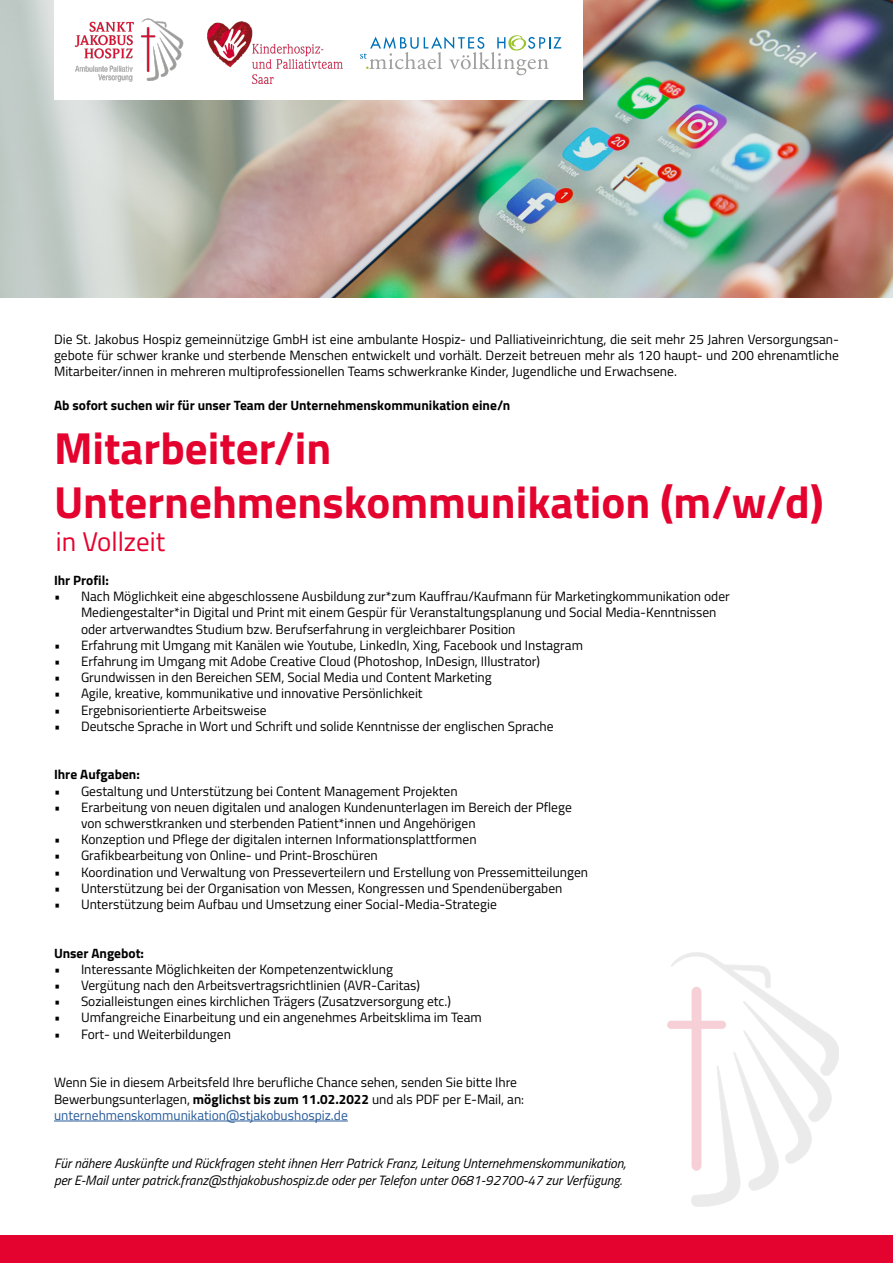
<style>
.page{position:relative;width:893px;height:1263px;background:#fff}
.page>*{position:absolute;margin:0;border:0;box-sizing:border-box;transform-origin:0 0}
.t1{font:700 45px/54px "Titillium Web";color:#e4032e}
.t2{font:27px "Titillium Web";color:#e4032e}
.t3{font:13.5px/16.2px "Titillium Web";color:#000}
.t4{font:italic 13.5px/16.2px "Titillium Web";color:#000}
.t5{font:700 13.5px "Titillium Web";color:#000}
.s1{font-weight:700}
.s2{color:#275b9b}
</style>
<div class="page">
<img style="left:0;top:0;width:893px;height:298px">
<div style="left:54px;top:0;width:529px;height:100px;background:#fff"></div>
<hr style="left:54px;top:1121px;width:294px;height:1px;background:#275b9b">
<div style="left:0;top:1235px;width:893px;height:28px;background:#e4032e"></div>
<img style="left:74px;top:18px;width:110px;height:64px">
<img style="left:667px;top:952px;width:172px;height:255px">
<img style="left:207px;top:21px;width:136px;height:62px">
<svg style="left:360px;top:35px;width:201px;height:40px"></svg>
<p class="t3" style="left:54px;top:330px;width:787px;text-align:justify">Die St. Jakobus Hospiz gemeinnützige GmbH ist eine ambulante Hospiz- und Palliativeinrichtung, die seit mehr 25 Jahren Versorgungsan&shy;gebote für schwer kranke und sterbende Menschen entwickelt und vorhält. Derzeit betreuen mehr als 120 haupt- und 200 ehrenamtliche Mitarbeiter/innen in mehreren multiprofessionellen Teams schwerkranke Kinder, Jugendliche und Erwachsene.</p>
<p class="t5" style="left:54px;top:395px;width:458px">Ab sofort suchen wir für unser Team der Unternehmenskommunikation eine/n</p>
<h1 class="t1" style="left:54px;top:419px;width:771px">Mitarbeiter/in<br>Unternehmenskommunikation (m/w/d)</h1>
<h2 class="t2" style="left:56px;top:522px;width:111px">in Vollzeit</h2>
<p class="t5" style="left:54px;top:570px;width:56px">Ihr Profil:</p>
<p class="t3" style="left:81px;top:588px;width:650px;text-indent:-27px">• Nach Möglichkeit eine abgeschlossene Ausbildung zur*zum Kauffrau/Kaufmann für Marketingkommunikation oder<br>Mediengestalter*in Digital und Print mit einem Gespür für Veranstaltungsplanung und Social Media-Kenntnissen oder artverwandtes Studium bzw. Berufserfahrung in vergleichbarer Position</p>
<p class="t3" style="left:54px;top:636px;width:530px">• Erfahrung mit Umgang mit Kanälen wie Youtube, LinkedIn, Xing, Facebook und Instagram</p>
<p class="t3" style="left:54px;top:652px;width:488px">• Erfahrung im Umgang mit Adobe Creative Cloud (Photoshop, InDesign, Illustrator)</p>
<p class="t3" style="left:54px;top:669px;width:439px">• Grundwissen in den Bereichen SEM, Social Media und Content Marketing</p>
<p class="t3" style="left:54px;top:685px;width:370px">• Agile, kreative, kommunikative und innovative Persönlichkeit</p>
<p class="t3" style="left:54px;top:701px;width:214px">• Ergebnisorientierte Arbeitsweise</p>
<p class="t3" style="left:54px;top:717px;width:501px">• Deutsche Sprache in Wort und Schrift und solide Kenntnisse der englischen Sprache</p>
<p class="t5" style="left:54px;top:764px;width:87px">Ihre Aufgaben:</p>
<p class="t3" style="left:54px;top:782px;width:405px">• Gestaltung und Unterstützung bei Content Management Projekten</p>
<p class="t3" style="left:81px;top:798px;width:492px;text-indent:-27px">• Erarbeitung von neuen digitalen und analogen Kundenunterlagen im Bereich der Pflege von schwerstkranken und sterbenden Patient*innen und Angehörigen</p>
<p class="t3" style="left:54px;top:831px;width:424px">• Konzeption und Pflege der digitalen internen Informationsplattformen</p>
<p class="t3" style="left:54px;top:847px;width:325px">• Grafikbearbeitung von Online- und Print-Broschüren</p>
<p class="t3" style="left:54px;top:863px;width:536px">• Koordination und Verwaltung von Presseverteilern und Erstellung von Pressemitteilungen</p>
<p class="t3" style="left:54px;top:879px;width:510px">• Unterstützung bei der Organisation von Messen, Kongressen und Spendenübergaben</p>
<p class="t3" style="left:54px;top:895px;width:444px">• Unterstützung beim Aufbau und Umsetzung einer Social-Media-Strategie</p>
<p class="t5" style="left:54px;top:943px;width:92px">Unser Angebot:</p>
<p class="t3" style="left:54px;top:960px;width:341px">• Interessante Möglichkeiten der Kompetenzentwicklung</p>
<p class="t3" style="left:54px;top:976px;width:368px">• Vergütung nach den Arbeitsvertragsrichtlinien (AVR-Caritas)</p>
<p class="t3" style="left:54px;top:993px;width:398px">• Sozialleistungen eines kirchlichen Trägers (Zusatzversorgung etc.)</p>
<p class="t3" style="left:54px;top:1009px;width:429px">• Umfangreiche Einarbeitung und ein angenehmes Arbeitsklima im Team</p>
<p class="t3" style="left:54px;top:1025px;width:178px">• Fort- und Weiterbildungen</p>
<p class="t3" style="left:54px;top:1074px;width:472px">Wenn Sie in diesem Arbeitsfeld Ihre berufliche Chance sehen, senden Sie bitte Ihre<br>Bewerbungsunterlagen, <span class="s1">möglichst bis zum 11.02.2022</span> und als PDF per E-Mail, an: <span class="s2">unternehmenskommunikation@stjakobushospiz.de</span></p>
<p class="t4" style="left:54px;top:1155px;width:573px">Für nähere Auskünfte und Rückfragen steht ihnen Herr Patrick Franz, Leitung Unternehmenskommunikation, per E-Mail unter patrick.franz@sthjakobushospiz.de oder per Telefon unter 0681-92700-47 zur Verfügung.</p>
</div>
